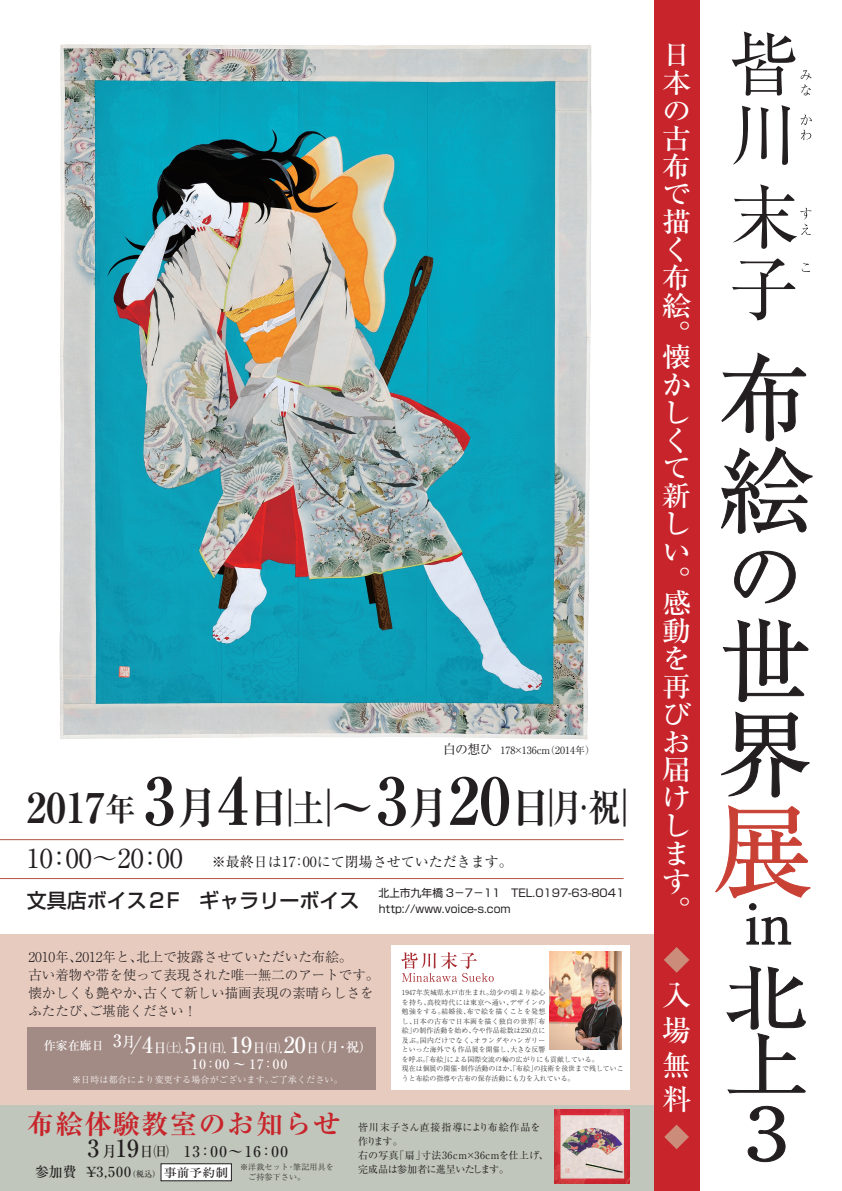
<style>
.page{position:relative;width:842px;height:1191px;background:#fff}
.page>*{position:absolute;margin:0;border:0;box-sizing:border-box;transform-origin:0 0}
.t1{font:101.6px "Ryumin Pro";color:#c94035}
.t2{font:93.1px/93.1px "Ryumin Pro";color:#231f20}
.t3{font:76.2px "Ryumin Pro";color:#231f20}
.t4{font:72px/67.7px "Ryumin Pro";color:#231f20;text-align:justify;scale:1.19 1}
.t5{font:700 64.5px "Ryumin Pro";color:#231f20}
.t6{font:54px "Ryumin Pro";color:#231f20;scale:1.06 1}
.t7{font:500 29px/34.8px "Ryumin Pro";color:#fff;text-align:justify}
.t8{font:500 27.5px/27.8px "Ryumin Pro";color:#fff;scale:1.05 1}
.t9{font:700 27px "Ryumin Pro";letter-spacing:.06em;color:#c8242b}
.t10{font:500 20px "Shin Go Pro";color:#231f20}
.t11{font:500 14.9px "Ryumin Pro";letter-spacing:.1em;color:#231f20}
.t12{font:14px "Ryumin Pro";color:#231f20}
.t13{font:500 13.9px "Ryumin Pro";color:#fff}
.t14{font:500 13.9px "Ryumin Pro";letter-spacing:.04em;color:#231f20}
.t15{font:300 13.5px/18px "Ryumin Pro";color:#231f20}
.t16{font:500 13px "Ryumin Pro";letter-spacing:.1em;color:#fff}
.t17{font:10.8px "Shin Go Pro";color:#231f20}
.t18{font:10px/14px "Ryumin Pro";color:#231f20}
.t19{font:300 9px "Ryumin Pro";letter-spacing:.02em;color:#fff}
.t20{font:300 8px/10px "Ryumin Pro";letter-spacing:.02em;color:#231f20}
.t21{font:300 6.9px/9.5px "Ryumin Pro";letter-spacing:.015em;color:#231f20}
.s1{font-size:12.8px}
.s2{font-size:41px}
.s3{font-size:32px}
.s4{font-size:43.6px}
.s5{font-weight:300;font-size:37.9px}
.s6{font-size:37.9px}
.s7{font-size:25px}
.s8{font-size:26px}
.s9{font-size:24px}
.s10{font-size:22px}
.s11{font-size:13px}
.s12{font-size:23.5px}
.s13{font-size:8px}
.s14{font-size:11.7px}
</style>
<div class="page">
<div style="left:0;top:934px;width:660px;height:255px;background:#e8cbbf"></div>
<div style="left:0;top:1105px;width:660px;height:86px;background:#c0c6bb"></div>
<div style="left:391px;top:945px;width:239px;height:145px;background:#fff"></div>
<svg style="left:401px;top:952px;width:93px;height:29px"></svg>
<img style="left:549px;top:951px;width:72px;height:98px">
<img style="left:60px;top:44px;width:532px;height:696px">
<hr style="left:0;top:839px;width:624px;height:1px;background:#b45647">
<hr style="left:0;top:878px;width:624px;height:1px;background:#b45647">
<div style="left:654px;top:0;width:45px;height:1191px;background:#c8242b"></div>
<svg style="left:732px;top:32px;width:63px;height:64px"></svg>
<svg style="left:733px;top:105px;width:57px;height:60px"></svg>
<svg style="left:732px;top:258px;width:63px;height:62px"></svg>
<svg style="left:801px;top:70px;width:10px;height:25px"></svg>
<svg style="left:801px;top:115px;width:11px;height:25px"></svg>
<svg style="left:733px;top:184px;width:78px;height:65px"></svg>
<svg style="left:802px;top:263px;width:8px;height:9px"></svg>
<svg style="left:722px;top:353px;width:84px;height:88px"></svg>
<svg style="left:721px;top:447px;width:91px;height:86px"></svg>
<svg style="left:734px;top:551px;width:61px;height:52px"></svg>
<svg style="left:723px;top:619px;width:85px;height:83px"></svg>
<svg style="left:721px;top:712px;width:88px;height:85px"></svg>
<svg style="left:664px;top:947px;width:25px;height:25px"></svg>
<svg style="left:664px;top:1124px;width:25px;height:25px"></svg>
<div style="left:27px;top:1026px;width:349px;height:63px;background:#a38b85"></div>
<svg style="left:715px;top:805px;width:96px;height:139px"></svg>
<svg style="left:727px;top:966px;width:78px;height:127px"></svg>
<svg style="left:748px;top:1106px;width:37px;height:55px"></svg>
<img style="left:554px;top:1109px;width:75px;height:74px">
<div style="left:161px;top:1163px;width:71px;height:18px;background:#fff;border:1px solid #231f20"></div>
<h3 class="t18" style="left:443px;top:742px;width:154px"><span class="s1">白の想ひ</span> 178×136cm（2014年）</h3>
<h3 class="t5" style="left:27px;top:749px;width:618px"><span class="s2">2017</span><span class="s3">年</span> 3<span class="s4">月</span>4<span class="s4">日</span><span class="s5">｜</span><span class="s6">土</span><span class="s5">｜</span><span class="s4">～</span>3<span class="s4">月</span>20<span class="s4">日</span><span class="s5">｜</span><span class="s6">月</span><span class="s7">・</span><span class="s6">祝</span><span class="s5">｜</span></h3>
<h3 class="t12" style="left:27px;top:850px;width:487px"><span class="s8">10：00～20：00</span> ※最終日は17：00にて閉場させていただきます。</h3>
<h3 class="t10" style="left:27px;top:884px;width:334px">文具店ボイス２F　ギャラリーボイス</h3>
<h3 class="t17" style="left:378px;top:884px;width:247px">北上市九年橋 3－7－11　TEL.0197-63-8041</h3>
<h3 class="t17" style="left:379px;top:900px;width:134px">http://www.voice-s.com</h3>
<h3 class="t15" style="left:28px;top:947px;width:353px">2010年、2012年と、北上で披露させていただいた布絵。<br>古い着物や帯を使って表現された唯一無二のアートです。懐かしくも艶やか、古くて新しい描画表現の素晴らしさをふたたび、ご堪能ください！</h3>
<h3 class="t13" style="left:44px;top:1036px;width:329px"><sup>作家在廊日</sup> <sup>3</sup>月<span class="s9">/</span><span class="s10">4</span>日㈯.<span class="s10">5</span>日㈰. <span class="s10">19</span>日㈰.<span class="s10">20</span>日<span class="s11">（月・祝）</span></h3>
<h3 class="t19" style="left:72px;top:1072px;width:272px">※日時は都合により変更する場合がございます。ご了承ください。</h3>
<h3 class="t16" style="left:192px;top:1053px;width:97px">10：00 ～ 17：00</h3>
<p class="t21" style="left:402px;top:987px;width:223px">1947年茨城県水戸市生まれ。幼少の頃より絵心<br>を持ち、高校時代には東京へ通い、デザインの<br>勉強をする。結婚後、布で絵を描くことを発想<br>し、日本の古布で日本画を描く独自の世界「布<br>絵」の制作活動を始め、今や作品総数は250点に<br>及ぶ。国内だけでなく、オランダやハンガリー<br>といった海外でも作品展を開催し、大きな反響<br>を呼ぶ。「布絵」による国際交流の輪の広がりにも貢献している。<br>現在は個展の開催・制作活動のほか、「布絵」の技術を後世まで残していこうと布絵の指導や古布の保存活動にも力を入れている。</p>
<h3 class="t9" style="left:27px;top:1102px;width:315px">布絵体験教室のお知らせ</h3>
<h3 class="t11" style="left:88px;top:1139px;width:202px"><span class="s12">3</span> 月<span class="s12">19</span>日㈰　13：00～16：00</h3>
<h3 class="t14" style="left:35px;top:1161px;width:195px">参加費 ¥3,500<span class="s13">（税込）</span><span class="s14">事前予約制</span></h3>
<p class="t20" style="left:240px;top:1161px;width:95px">※洋裁セット・筆記用具を　ご持参下さい。</p>
<h3 class="t18" style="left:358px;top:1119px;width:192px">皆川末子さん直接指導により布絵作品を作ります。<br>右の写真「扇」寸法36ｃｍ×36ｃｍを仕上げ、完成品は参加者に進呈いたします。</h3>
<h3 class="t8" style="left:662px;top:39px;width:29px">日本の古布で描く布絵。</h3>
<h3 class="t8" style="left:662px;top:341px;width:28px">懐かしくて新しい。</h3>
<h3 class="t8" style="left:662px;top:587px;width:29px">感動を再びお届けします。</h3>
<h3 class="t7" style="left:662px;top:975px;width:30px">入場無料</h3>
<h2 class="t2" style="left:719px;top:345px;width:95px">布絵</h2>
<h3 class="t3" style="left:727px;top:516px;width:70px">の</h3>
<h2 class="t2" style="left:719px;top:608px;width:92px">世界</h2>
<h1 class="t1" style="left:713px;top:771px;width:98px">展</h1>
<h3 class="t6" style="left:745px;top:881px;width:46px">in</h3>
<h3 class="t4" style="left:724px;top:959px;width:70px">北上3</h3>
</div>
